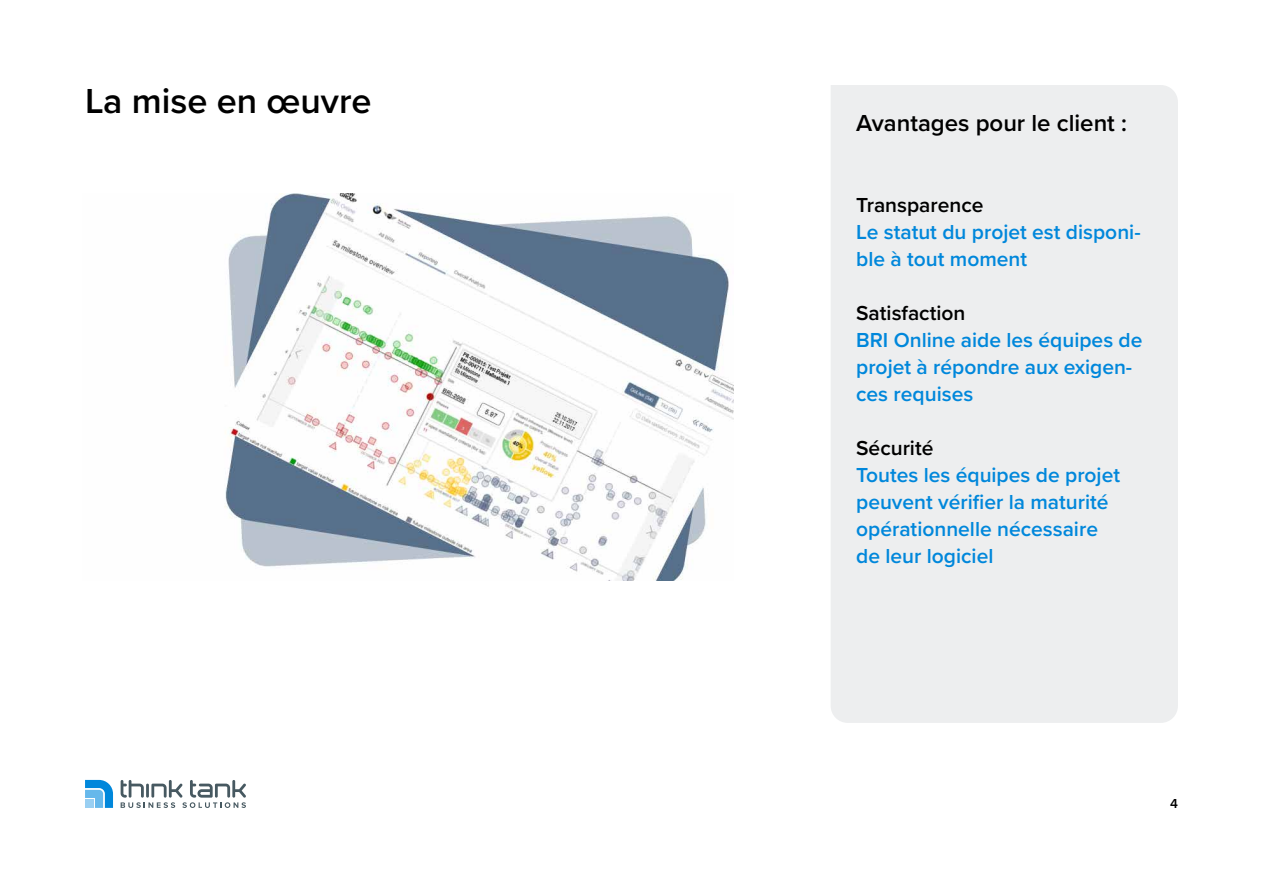
<style>
.page{position:relative;width:1263px;height:893px;background:#fff}
.page>*{position:absolute;margin:0;border:0;box-sizing:border-box;transform-origin:0 0}
.t1{font:600 36px "Proxima Nova";color:#000}
.t2{font:600 24px "Proxima Nova";color:#000}
.t3{font:600 21px/27px "Proxima Nova";color:#0087db}
.t4{font:600 21px "Proxima Nova";color:#000}
.t5{font:600 13.5px "Proxima Nova";color:#000}
</style>
<div class="page">
<svg style="left:121px;top:780px;width:125px;height:28px"></svg>
<svg style="left:85px;top:780px;width:28px;height:28px"></svg>
<div style="left:831px;top:85px;width:347px;height:638px;background:#edeeef"></div>
<img style="left:224px;top:193px;width:509px;height:388px">
<h1 class="t1" style="left:85px;top:75px;width:288px">La mise en œuvre</h1>
<p class="t2" style="left:856px;top:105px;width:272px">Avantages pour le client :</p>
<p class="t4" style="left:856px;top:189px;width:129px">Transparence</p>
<p class="t3" style="left:856px;top:218px;width:286px">Le statut du projet est disponi&shy;ble à tout moment</p>
<p class="t4" style="left:856px;top:297px;width:111px">Satisfaction</p>
<p class="t3" style="left:856px;top:326px;width:288px">BRI Online aide les équipes de projet à répondre aux exigen&shy;ces requises</p>
<p class="t4" style="left:856px;top:432px;width:79px">Sécurité</p>
<p class="t3" style="left:856px;top:461px;width:265px">Toutes les équipes de projet peuvent vérifier la maturité opérationnelle nécessaire de leur logiciel</p>
<p class="t5" style="left:1170px;top:793px;width:9px">4</p>
</div>
